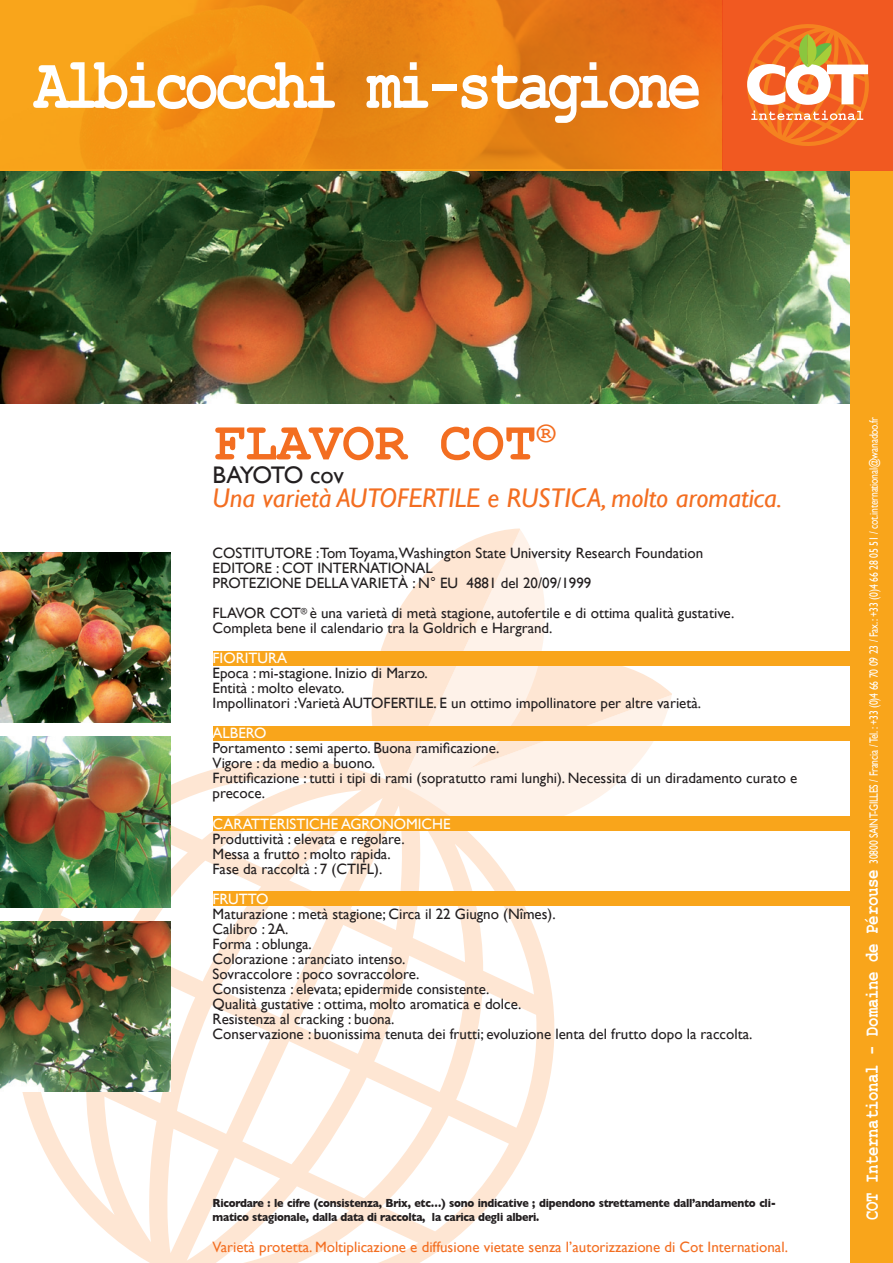
<style>
.page{position:relative;width:893px;height:1263px;background:#fff}
.page>*{position:absolute;margin:0;border:0;box-sizing:border-box;transform-origin:0 0}
.Normal_e{font:700 72px "Courier New";letter-spacing:-.08em;color:#fff;scale:.8 1}
.t1{font:700 54px "Courier New";color:#f36e21}
.t2{font:italic 27px "Gill Sans";color:#f36e21}
.t3{font:24px "Gill Sans";letter-spacing:-.065em;color:#231f20}
.t4{font:15px/15px "Gill Sans";color:#231f20}
.t5{font:15px "Gill Sans";color:#f36e21}
.t6{font:15px "Gill Sans";color:#fff}
.Normal_e-2{font:700 12px/13.5px "Gill Sans";letter-spacing:-.02em;color:#231f20;scale:.9 1}
.Normal_e-3{font:12px "Gill Sans";letter-spacing:-.02em;color:#fff;scale:.8 1}
.s1{font-family:"Courier New";font-weight:700;font-size:19.65px}
</style>
<div class="page">
<img style="left:0;top:170px;width:850px;height:234px">
<svg style="left:371px;top:528px;width:301px;height:274px"></svg>
<svg style="left:0;top:722px;width:592px;height:541px"></svg>
<div style="left:213px;top:726px;width:637px;height:15px;background:#f9a51b"></div>
<div style="left:213px;top:816px;width:637px;height:15px;background:#f9a51b"></div>
<div style="left:213px;top:891px;width:637px;height:15px;background:#f9a51b"></div>
<div style="left:213px;top:651px;width:637px;height:15px;background:#f9a51b"></div>
<img style="left:0;top:737px;width:170px;height:170px">
<img style="left:0;top:921px;width:170px;height:170px">
<img style="left:0;top:553px;width:170px;height:170px">
<div style="left:850px;top:0;width:43px;height:1263px;background:#f9a51b"></div>
<div style="left:723px;top:0;width:170px;height:170px;background:#f15921"></div>
<svg style="left:747px;top:24px;width:122px;height:122px"></svg>
<img style="left:0;top:0;width:723px;height:169px">
<p class="Normal_e" style="left:34px;top:41px;width:835px">Albicocchi mi-stagione</p>
<p class="t1" style="left:213px;top:409px;width:344px">FLAVOR COT<sup>®</sup></p>
<p class="t3" style="left:213px;top:461px;width:133px">BAYOTO cov</p>
<p class="t2" style="left:213px;top:483px;width:571px">Una varietà AUTOFERTILE e RUSTICA, molto aromatica.</p>
<p class="t4" style="left:213px;top:546px;width:492px">COSTITUTORE :Tom Toyama,Washington State University Research Foundation</p>
<p class="t4" style="left:213px;top:561px;width:222px">EDITORE : COT INTERNATIONAL</p>
<p class="t4" style="left:213px;top:576px;width:380px">PROTEZIONE DELLA VARIETÀ : N° EU 4881 del 20/09/1999</p>
<p class="t4" style="left:213px;top:606px;width:523px">FLAVOR COT<sup>®</sup> è una varietà di metà stagione, autofertile e di ottima qualità gustative.</p>
<p class="t4" style="left:213px;top:621px;width:341px">Completa bene il calendario tra la Goldrich e Hargrand.</p>
<p class="t6" style="left:213px;top:650px;width:76px">FIORITURA</p>
<p class="t4" style="left:213px;top:666px;width:217px">Epoca : mi-stagione. Inizio di Marzo.</p>
<p class="t4" style="left:213px;top:681px;width:133px">Entità : molto elevato.</p>
<p class="t4" style="left:213px;top:696px;width:490px">Impollinatori :Varietà AUTOFERTILE. E un ottimo impollinatore per altre varietà.</p>
<p class="t6" style="left:213px;top:725px;width:55px">ALBERO</p>
<p class="t4" style="left:213px;top:741px;width:288px">Portamento : semi aperto. Buona ramificazione.</p>
<p class="t4" style="left:213px;top:756px;width:164px">Vigore : da medio a buono.</p>
<p class="t4" style="left:213px;top:771px;width:586px">Fruttificazione : tutti i tipi di rami (sopratutto rami lunghi). Necessita di un diradamento curato e precoce.</p>
<p class="t6" style="left:213px;top:815px;width:239px">CARATTERISTICHE AGRONOMICHE</p>
<p class="t4" style="left:213px;top:831px;width:194px">Produttività : elevata e regolare.</p>
<p class="t4" style="left:213px;top:846px;width:180px">Messa a frutto : molto rapida.</p>
<p class="t4" style="left:213px;top:861px;width:171px">Fase da raccoltà : 7 (CTIFL).</p>
<p class="t6" style="left:213px;top:890px;width:57px">FRUTTO</p>
<p class="t4" style="left:213px;top:906px;width:345px">Maturazione : metà stagione; Circa il 22 Giugno (Nîmes).</p>
<p class="t4" style="left:213px;top:921px;width:77px">Calibro : 2A.</p>
<p class="t4" style="left:213px;top:936px;width:101px">Forma : oblunga.</p>
<p class="t4" style="left:213px;top:951px;width:194px">Colorazione : aranciato intenso.</p>
<p class="t4" style="left:213px;top:966px;width:208px">Sovraccolore : poco sovraccolore.</p>
<p class="t4" style="left:213px;top:981px;width:278px">Consistenza : elevata; epidermide consistente.</p>
<p class="t4" style="left:213px;top:996px;width:310px">Qualità gustative : ottima, molto aromatica e dolce.</p>
<p class="t4" style="left:213px;top:1011px;width:183px">Resistenza al cracking : buona.</p>
<p class="t4" style="left:213px;top:1026px;width:541px">Conservazione : buonissima tenuta dei frutti; evoluzione lenta del frutto dopo la raccolta.</p>
<p class="Normal_e-2" style="left:213px;top:1196px;width:628px">Ricordare : le cifre (consistenza, Brix, etc…) sono indicative ; dipendono strettamente dall’andamento cli&shy;matico stagionale, dalla data di raccolta, la carica degli alberi.</p>
<p class="t5" style="left:213px;top:1238px;width:577px">Varietà protetta. Moltiplicazione e diffusione vietate senza l’autorizzazione di Cot International.</p>
<p class="Normal_e-3" style="left:867px;top:1220px;width:1006px;rotate:-90deg"><span class="s1">COT International - Domaine de Pérouse</span> 30800 SAINT-GILLES / Francia / Tel. : +33 (0)4 66 70 09 23 / Fax. : +33 (0)4 66 28 05 51 / cot.international@wanadoo.fr</p>
</div>
